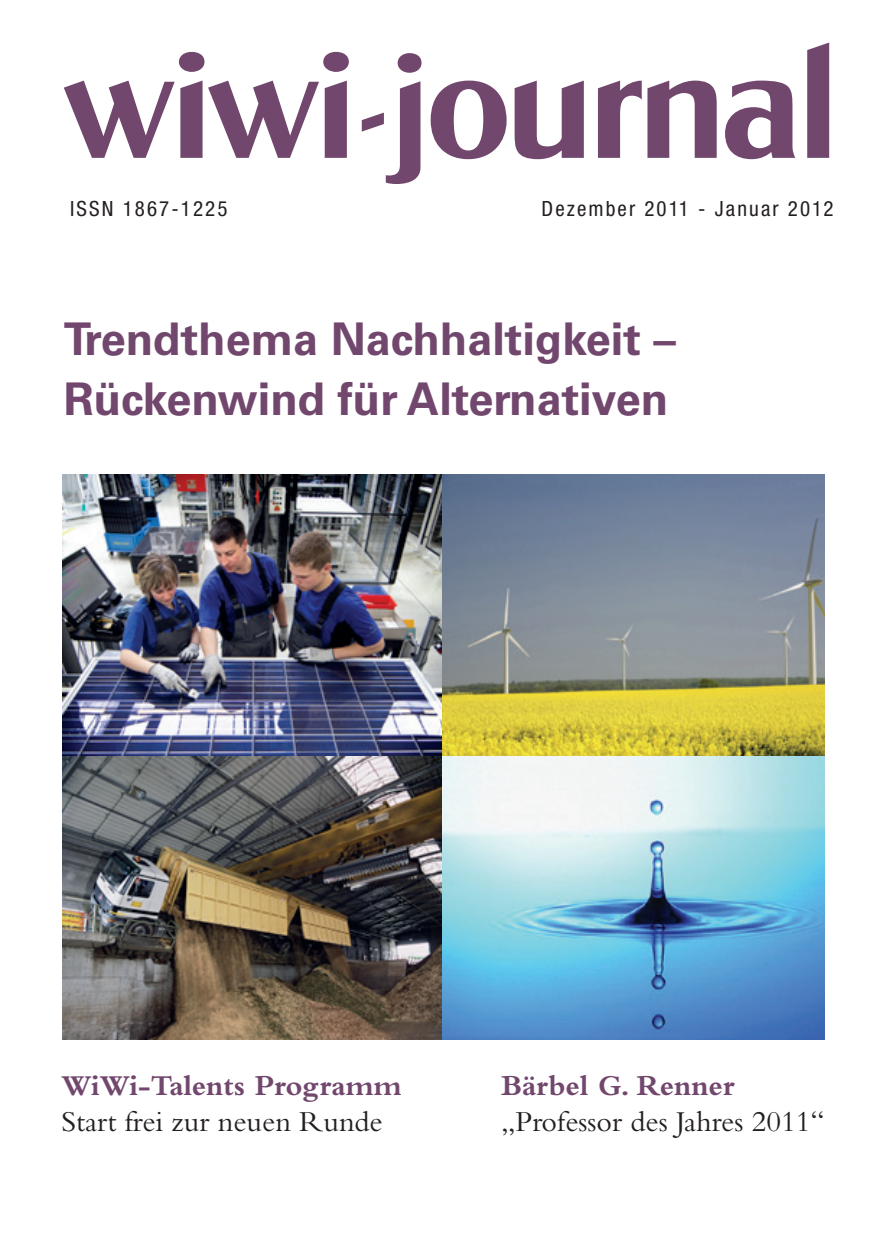
<style>
.page{position:relative;width:893px;height:1259px;background:#fff}
.page>*{position:absolute;margin:0;border:0;box-sizing:border-box;transform-origin:0 0}
.t1{font:700 45px/60px "Univers LT Std";color:#72476d}
.t2{font:30px "Bembo Std";color:#231f20}
.t3{font:700 30px "Bembo Std";color:#72476d}
.t4{font:condensed 21px "Helvetica Neue LT Std";letter-spacing:.1em;color:#231f20}
</style>
<div class="page">
<svg style="left:64px;top:52px;width:255px;height:106px"></svg>
<div style="left:323px;top:52px;width:26px;height:20px;background:#72476d;border-radius:50%"></div>
<svg style="left:325px;top:81px;width:22px;height:77px;background:#795074"></svg>
<svg style="left:362px;top:53px;width:60px;height:131px"></svg>
<svg style="left:431px;top:81px;width:76px;height:78px"></svg>
<svg style="left:515px;top:81px;width:69px;height:78px"></svg>
<svg style="left:598px;top:81px;width:119px;height:77px"></svg>
<svg style="left:725px;top:81px;width:70px;height:78px"></svg>
<svg style="left:807px;top:43px;width:22px;height:115px;background:#774e72"></svg>
<img style="left:63px;top:475px;width:379px;height:564px">
<img style="left:442px;top:475px;width:383px;height:564px">
<p class="t4" style="left:70px;top:197px;width:159px">ISSN 1867-1225</p>
<p class="t4" style="left:542px;top:197px;width:293px">Dezember 2011 - Januar 2012</p>
<p class="t1" style="left:64px;top:309px;width:614px">Trendthema Nachhaltigkeit –<br>Rückenwind für Alternativen</p>
<p class="t3" style="left:62px;top:1069px;width:341px">WiWi-Talents Programm</p>
<p class="t2" style="left:62px;top:1104px;width:323px">Start frei zur neuen Runde</p>
<p class="t3" style="left:501px;top:1069px;width:235px">Bärbel G. Renner</p>
<p class="t2" style="left:501px;top:1104px;width:325px">„Professor des Jahres 2011“</p>
</div>
